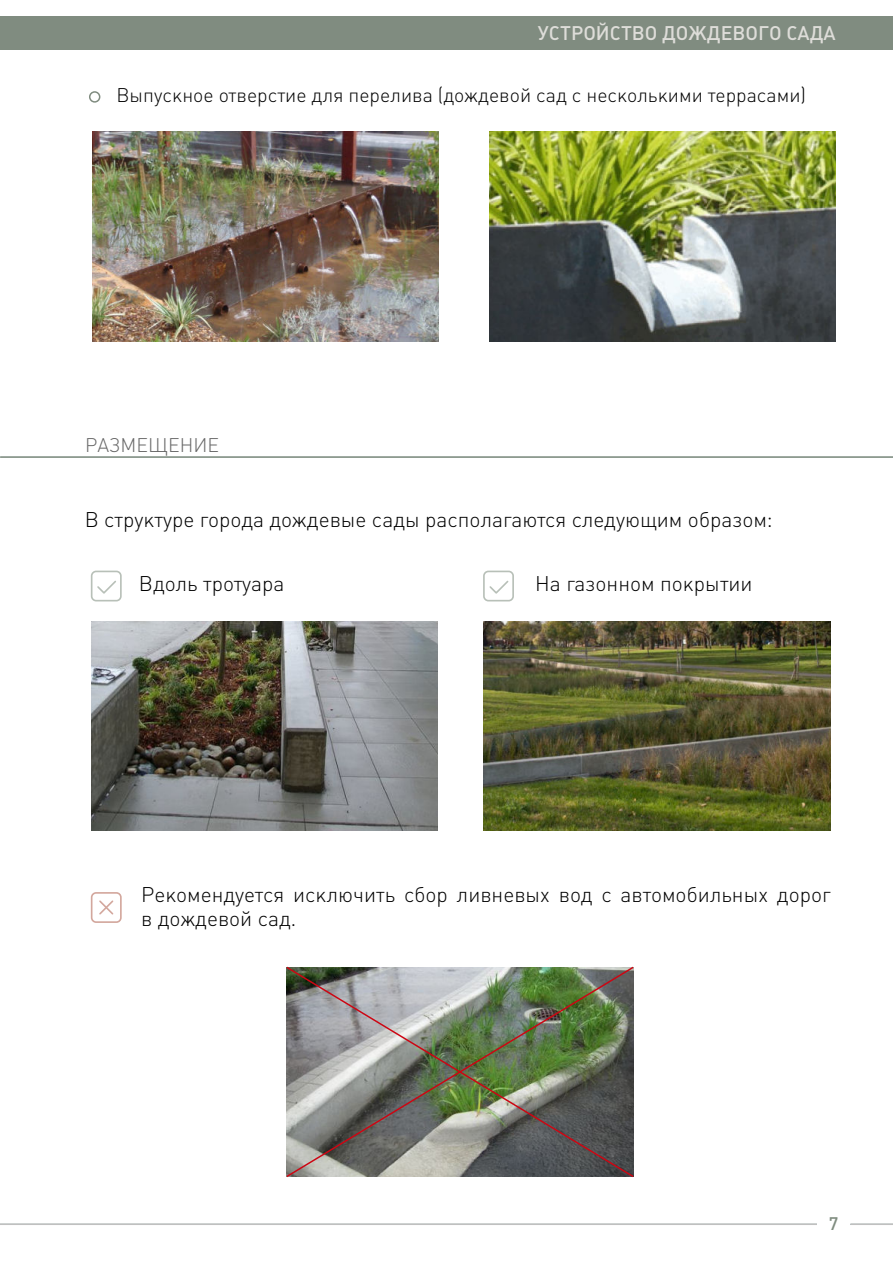
<style>
.page{position:relative;width:893px;height:1263px;background:#fff}
.page>*{position:absolute;margin:0;border:0;box-sizing:border-box;transform-origin:0 0}
.t1{font:21px/24px "Plumb Light C";color:#000}
.t2{font:19.5px "Plumb Light C";color:#000}
.t3{font:500 19.5px "Plumb";color:#deddd9}
.t4{font:19.5px "Plumb Light C";color:#666}
.t5{font:500 18px "Plumb";color:#808d80}
</style>
<div class="page">
<div style="left:89px;top:91px;width:11px;height:12px;border:2px solid #808c80;border-radius:50%"></div>
<hr style="left:850px;top:1223px;width:43px;height:2px;background:#c0c0c0">
<hr style="left:0;top:1223px;width:817px;height:2px;background:#c0c0c0">
<div style="left:0;top:17px;width:893px;height:33px;background:#808c80"></div>
<img style="left:489px;top:132px;width:347px;height:209px">
<img style="left:92px;top:132px;width:347px;height:209px">
<img style="left:484px;top:622px;width:346px;height:209px">
<img style="left:92px;top:622px;width:346px;height:209px">
<img style="left:286px;top:966px;width:348px;height:211px">
<hr style="left:0;top:456px;width:893px;height:2px;background:#899689">
<div style="left:91px;top:571px;width:31px;height:30px;border:2px solid #b8c0b8;border-radius:4px"></div>
<svg style="left:97px;top:580px;width:19px;height:14px"></svg>
<div style="left:483px;top:571px;width:31px;height:30px;border:2px solid #b8c0b8;border-radius:4px"></div>
<svg style="left:489px;top:580px;width:20px;height:14px"></svg>
<div style="left:91px;top:892px;width:31px;height:31px;border:2px solid #d3a79d;border-radius:4px"></div>
<svg style="left:99px;top:900px;width:15px;height:15px"></svg>
<p class="t3" style="left:538px;top:22px;width:299px">УСТРОЙСТВО ДОЖДЕВОГО САДА</p>
<p class="t2" style="left:116px;top:84px;width:691px">Выпускное отверстие для перелива (дождевой сад с несколькими террасами)</p>
<p class="t4" style="left:85px;top:434px;width:136px">РАЗМЕЩЕНИЕ</p>
<p class="t1" style="left:85px;top:507px;width:689px">В структуре города дождевые сады располагаются следующим образом:</p>
<p class="t1" style="left:139px;top:571px;width:147px">Вдоль тротуара</p>
<p class="t1" style="left:535px;top:571px;width:219px">На газонном покрытии</p>
<p class="t1" style="left:141px;top:883px;width:691px">Рекомендуется исключить сбор ливневых вод с автомобильных дорог в дождевой сад.</p>
<p class="t5" style="left:829px;top:1213px;width:11px">7</p>
</div>
